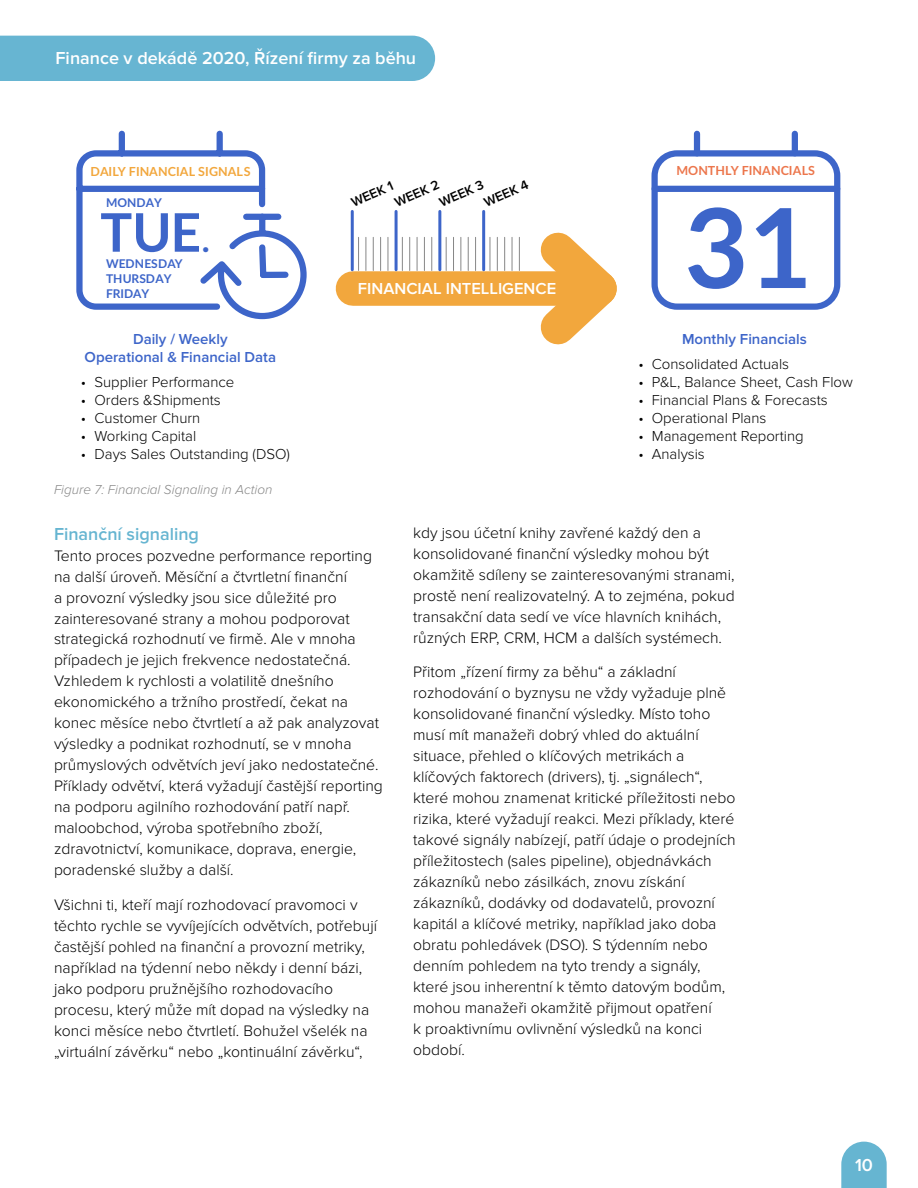
<style>
.page{position:relative;width:918px;height:1188px;background:#fff}
.page>*{position:absolute;margin:0;border:0;box-sizing:border-box;transform-origin:0 0}
.t1{font:700 110.25px "Lato";color:#3d65c9}
.t2{font:700 53.25px "Lato";color:#3d65c9}
.t3{font:600 18px "Proxima Nova";color:#fff}
.t4{font:600 18px "Proxima Nova";color:#66b5d1}
.t5{font:600 16.5px "Proxima Nova";color:#fff}
.t6{font:300 15.75px/21px "Proxima Nova";color:#000}
.t7{font:300 15px "Proxima Nova";color:#000}
.t8{font:600 15px/18px "Proxima Nova";color:#3d65c9;text-align:center}
.t9{font:italic 300 13.5px "Proxima Nova";color:#878787}
.t10{font:600 13.5px "Proxima Nova";color:#000}
.t11{font:700 12.45px "Lato";color:#f2a73d}
.t12{font:700 12.45px "Lato";color:#ec764c}
.t13{font:700 12px/15.1px "Lato";color:#3d65c9}
.s1{font-size:33.9px}
</style>
<div class="page">
<div style="left:0;top:36px;width:435px;height:45px;background:#67b5d2"></div>
<svg style="left:841px;top:1142px;width:46px;height:46px"></svg>
<svg style="left:76px;top:130px;width:231px;height:190px"></svg>
<div style="left:655px;top:186px;width:182px;height:6px;background:#3d65c9"></div>
<div style="left:694px;top:134px;width:6px;height:19px;background:#3d65c9"></div>
<div style="left:792px;top:134px;width:6px;height:19px;background:#3d65c9"></div>
<div style="left:651px;top:150px;width:189px;height:160px;border:6px solid #3d65c9;border-radius:22px"></div>
<div style="left:353px;top:271px;width:247px;height:35px;background:#f2a73d"></div>
<svg style="left:509px;top:232px;width:108px;height:113px"></svg>
<hr style="left:351px;top:211px;width:3px;height:59px;background:#3d65c9">
<hr style="left:395px;top:211px;width:3px;height:59px;background:#3d65c9">
<hr style="left:438px;top:211px;width:3px;height:59px;background:#3d65c9">
<hr style="left:482px;top:211px;width:3px;height:59px;background:#3d65c9">
<hr style="left:358px;top:237px;width:1px;height:34px;background:#878787">
<hr style="left:402px;top:237px;width:1px;height:34px;background:#878787">
<hr style="left:446px;top:237px;width:1px;height:34px;background:#878787">
<hr style="left:490px;top:237px;width:1px;height:34px;background:#878787">
<hr style="left:366px;top:237px;width:1px;height:34px;background:#878787">
<hr style="left:409px;top:237px;width:1px;height:34px;background:#878787">
<hr style="left:453px;top:237px;width:1px;height:34px;background:#878787">
<hr style="left:497px;top:237px;width:1px;height:34px;background:#878787">
<hr style="left:373px;top:237px;width:1px;height:34px;background:#878787">
<hr style="left:417px;top:237px;width:1px;height:34px;background:#878787">
<hr style="left:460px;top:237px;width:1px;height:34px;background:#878787">
<hr style="left:504px;top:237px;width:1px;height:34px;background:#878787">
<hr style="left:380px;top:237px;width:1px;height:34px;background:#878787">
<hr style="left:424px;top:237px;width:1px;height:34px;background:#878787">
<hr style="left:468px;top:237px;width:1px;height:34px;background:#878787">
<hr style="left:512px;top:237px;width:1px;height:34px;background:#878787">
<hr style="left:388px;top:237px;width:1px;height:34px;background:#878787">
<hr style="left:431px;top:237px;width:1px;height:34px;background:#878787">
<hr style="left:475px;top:237px;width:1px;height:34px;background:#878787">
<hr style="left:519px;top:237px;width:1px;height:34px;background:#878787">
<p class="t3" style="left:56px;top:48px;width:362px">Finance v dekádě 2020, Řízení firmy za běhu</p>
<p class="t11" style="left:91px;top:163px;width:161px">DAILY FINANCIAL SIGNALS</p>
<p class="t13" style="left:106px;top:194px;width:57px">MONDAY</p>
<h2 class="t2" style="left:100px;top:193px;width:111px">TUE<span class="s1">.</span></h2>
<p class="t13" style="left:106px;top:255px;width:78px">WEDNESDAY<br>THURSDAY<br>FRIDAY</p>
<p class="t8" style="left:85px;top:330px;width:193px">Daily / Weekly<br>Operational &amp; Financial Data</p>
<p class="t7" style="left:81px;top:373px;width:155px">• Supplier Performance</p>
<p class="t7" style="left:81px;top:391px;width:141px">• Orders &amp;Shipments</p>
<p class="t7" style="left:81px;top:409px;width:121px">• Customer Churn</p>
<p class="t7" style="left:81px;top:427px;width:117px">• Working Capital</p>
<p class="t7" style="left:81px;top:445px;width:210px">• Days Sales Outstanding (DSO)</p>
<p class="t9" style="left:54px;top:482px;width:220px">Figure 7: Financial Signaling in Action</p>
<p class="t10" style="left:349px;top:196px;width:46px;rotate:-24deg">WEEK 1</p>
<p class="t10" style="left:392px;top:196px;width:49px;rotate:-24deg">WEEK 2</p>
<p class="t10" style="left:437px;top:196px;width:49px;rotate:-24deg">WEEK 3</p>
<p class="t10" style="left:481px;top:196px;width:49px;rotate:-24deg">WEEK 4</p>
<p class="t5" style="left:358px;top:279px;width:200px">FINANCIAL INTELLIGENCE</p>
<p class="t12" style="left:676px;top:161px;width:140px">MONTHLY FINANCIALS</p>
<h1 class="t1" style="left:685px;top:167px;width:129px">31</h1>
<p class="t8" style="left:682px;top:330px;width:126px">Monthly Financials</p>
<p class="t7" style="left:638px;top:355px;width:152px">• Consolidated Actuals</p>
<p class="t7" style="left:638px;top:373px;width:216px">• P&amp;L, Balance Sheet, Cash Flow</p>
<p class="t7" style="left:638px;top:391px;width:191px">• Financial Plans &amp; Forecasts</p>
<p class="t7" style="left:638px;top:409px;width:130px">• Operational Plans</p>
<p class="t7" style="left:638px;top:427px;width:167px">• Management Reporting</p>
<p class="t7" style="left:638px;top:445px;width:68px">• Analysis</p>
<p class="t4" style="left:54px;top:523px;width:147px">Finanční signaling</p>
<p class="t6" style="left:54px;top:545px;width:330px">Tento proces pozvedne performance reporting na další úroveň. Měsíční a čtvrtletní finanční<br>a provozní výsledky jsou sice důležité pro zainteresované strany a mohou podporovat strategická rozhodnutí ve firmě. Ale v mnoha případech je jejich frekvence nedostatečná.<br>Vzhledem k rychlosti a volatilitě dnešního ekonomického a tržního prostředí, čekat na konec měsíce nebo čtvrtletí a až pak analyzovat výsledky a podnikat rozhodnutí, se v mnoha průmyslových odvětvích jeví jako nedostatečné.<br>Příklady odvětví, která vyžadují častější reporting na podporu agilního rozhodování patří např. maloobchod, výroba spotřebního zboží, zdravotnictví, komunikace, doprava, energie, poradenské služby a další.</p>
<p class="t6" style="left:54px;top:894px;width:325px">Všichni ti, kteří mají rozhodovací pravomoci v těchto rychle se vyvíjejících odvětvích, potřebují častější pohled na finanční a provozní metriky, například na týdenní nebo někdy i denní bázi, jako podporu pružnějšího rozhodovacího procesu, který může mít dopad na výsledky na konci měsíce nebo čtvrtletí. Bohužel všelék na „virtuální závěrku“ nebo „kontinuální závěrku“,</p>
<p class="t6" style="left:413px;top:522px;width:323px">kdy jsou účetní knihy zavřené každý den a konsolidované finanční výsledky mohou být okamžitě sdíleny se zainteresovanými stranami, prostě není realizovatelný. A to zejména, pokud transakční data sedí ve více hlavních knihách, různých ERP, CRM, HCM a dalších systémech.</p>
<p class="t6" style="left:413px;top:662px;width:324px">Přitom „řízení firmy za běhu“ a základní rozhodování o byznysu ne vždy vyžaduje plně konsolidované finanční výsledky. Místo toho musí mít manažeři dobrý vhled do aktuální situace, přehled o klíčových metrikách a klíčových faktorech (drivers), tj. „signálech“, které mohou znamenat kritické příležitosti nebo rizika, které vyžadují reakci. Mezi příklady, které takové signály nabízejí, patří údaje o prodejních příležitostech (sales pipeline), objednávkách zákazníků nebo zásilkách, znovu získání zákazníků, dodávky od dodavatelů, provozní kapitál a klíčové metriky, například jako doba obratu pohledávek (DSO). S týdenním nebo denním pohledem na tyto trendy a signály, které jsou inherentní k těmto datovým bodům, mohou manažeři okamžitě přijmout opatření<br>k proaktivnímu ovlivnění výsledků na konci období.</p>
<p class="t3" style="left:855px;top:1154px;width:19px">10</p>
</div>
